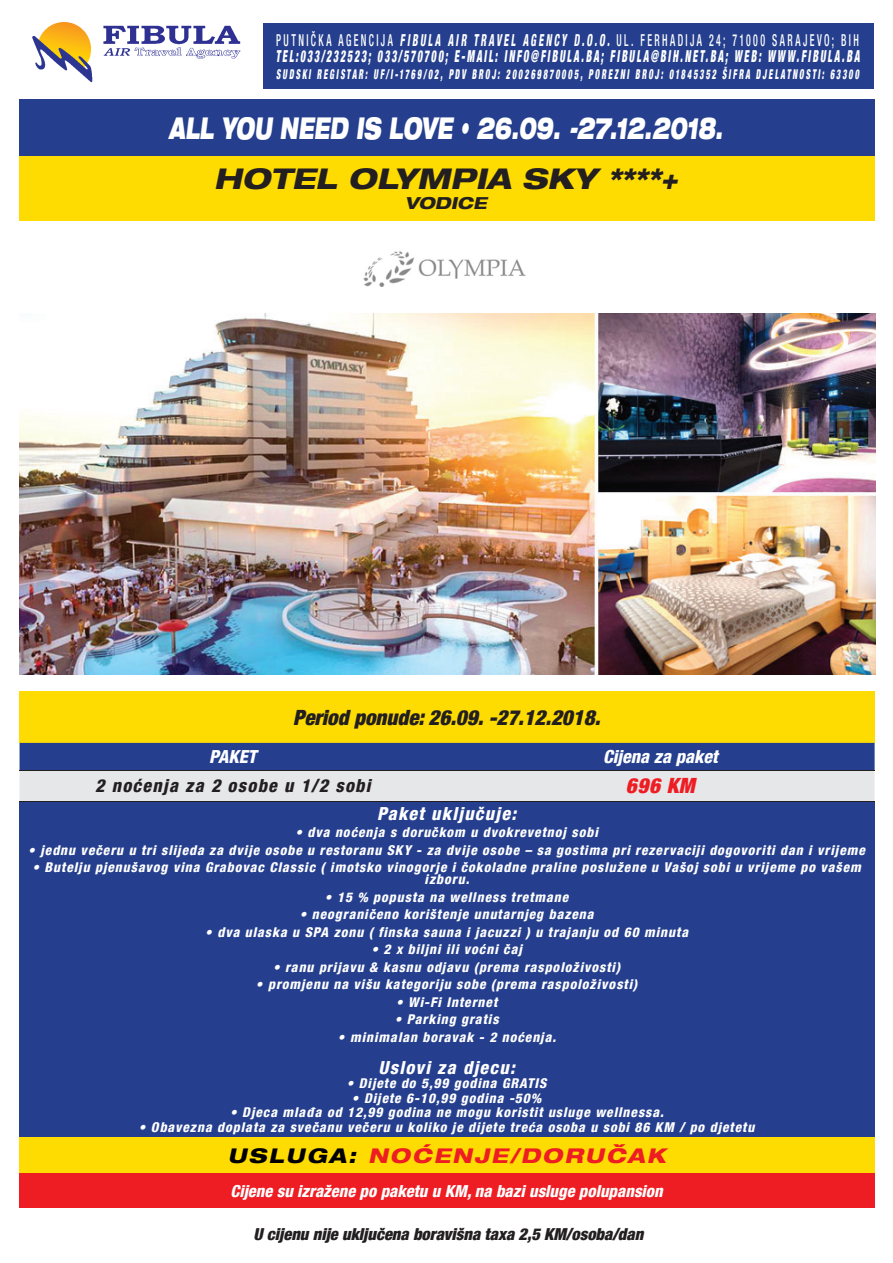
<style>
.page{position:relative;width:893px;height:1263px;background:#fff}
.page>*{position:absolute;margin:0;border:0;box-sizing:border-box;transform-origin:0 0}
.t1{font:italic 900 expanded 30px "Helvetica Neue LT Com";letter-spacing:-.005em;color:#fff;scale:.6 1}
.t2{font:italic 800 expanded 28.5px "Helvetica Neue LT Com";color:#231f20}
.t3{font:italic 900 condensed 21px "Helvetica Neue LT Com";color:#231f20}
.t4{font:italic 900 condensed 21px "Helvetica Neue LT Com";color:#ee1d23}
.t5{font:italic 800 expanded 20.25px "Helvetica Neue LT Com";letter-spacing:.1em;color:#ee1d23}
.t6{font:italic 800 condensed 18px "Helvetica Neue LT Com";letter-spacing:.07em;color:#fff}
.t7{font:italic 800 condensed 18px "Helvetica Neue LT Com";letter-spacing:.07em;color:#231f20}
.t8{font:italic 800 condensed 18px "Helvetica Neue LT Com";color:#fff}
.t9{font:italic 900 condensed 16.5px/16.5px "Helvetica Neue LT Com";letter-spacing:.2em;color:#fff;scale:.6 1}
.t10{font:italic 800 condensed 16.5px "Helvetica Neue LT Com";color:#fff}
.t11{font:italic 900 condensed 16.5px "Helvetica Neue LT Com";color:#231f20}
.t12{font:italic 800 expanded 16.5px "Helvetica Neue LT Com";color:#231f20}
.t13{font:italic 800 condensed 13.5px/12px "Helvetica Neue LT Com";letter-spacing:.07em;color:#fff;text-align:center}
.t14{font:italic 900 condensed 13.5px "Helvetica Neue LT Com";letter-spacing:.25em;color:#fff;scale:.6 1}
.s1{font-weight:500;font-style:normal}
.s2{font-weight:800}
.s3{color:#000}
</style>
<div class="page">
<div style="left:19px;top:100px;width:855px;height:57px;background:#253f8e"></div>
<div style="left:19px;top:157px;width:855px;height:64px;background:#ffdc01"></div>
<img style="left:32px;top:22px;width:209px;height:61px">
<div style="left:263px;top:24px;width:610px;height:65px;background:#253f8e"></div>
<div style="left:20px;top:691px;width:855px;height:52px;background:#ffdc01"></div>
<svg style="left:20px;top:743px;width:855px;height:58px;background:#8a97bd"></svg>
<div style="left:20px;top:801px;width:855px;height:336px;background:#253f8e"></div>
<div style="left:20px;top:1137px;width:855px;height:36px;background:#ffdc01"></div>
<div style="left:20px;top:1173px;width:855px;height:35px;background:#ee1d23"></div>
<hr style="left:447px;top:770px;width:427px;height:1px;background:#231f20">
<hr style="left:20px;top:770px;width:427px;height:1px;background:#231f20">
<hr style="left:20px;top:801px;width:427px;height:1px;background:#231f20">
<hr style="left:447px;top:801px;width:427px;height:1px;background:#231f20">
<img style="left:363px;top:251px;width:163px;height:36px">
<img style="left:19px;top:314px;width:856px;height:360px">
<p class="t9" style="left:276px;top:32px;width:974px"><span class="s1">PUTNIČKA AGENCIJA</span> <span class="s2">FIBULA AIR TRAVEL AGENCY D.O.O.</span> <span class="s1">UL. FERHADIJA 24; 71000 SARAJEVO; BIH<br></span>TEL:033/232523; 033/570700; E-MAIL: INFO@FIBULA.BA; FIBULA@BIH.NET.BA; WEB: WWW.FIBULA.BA</p>
<p class="t14" style="left:276px;top:66px;width:973px">SUDSKI REGISTAR: UF/I-1769/02, PDV BROJ: 200269870005, POREZNI BROJ: 01845352 ŠIFRA DJELATNOSTI: 63300</p>
<h1 class="t1" style="left:169px;top:109px;width:924px">ALL YOU NEED IS LOVE • 26.09. -27.12.2018.</h1>
<h2 class="t2" style="left:214px;top:160px;width:465px">HOTEL OLYMPIA SKY ****+</h2>
<p class="t12" style="left:405px;top:192px;width:83px">VODICE</p>
<h3 class="t3" style="left:293px;top:704px;width:309px">Period ponude: 26.09. -27.12.2018.</h3>
<h3 class="t6" style="left:209px;top:746px;width:49px">PAKET</h3>
<h3 class="t8" style="left:603px;top:746px;width:116px">Cijena za paket</h3>
<h3 class="t7" style="left:95px;top:775px;width:277px">2 noćenja za 2 osobe u 1/2 sobi</h3>
<h3 class="t4" style="left:626px;top:773px;width:70px">696 KM</h3>
<h3 class="t6" style="left:377px;top:802px;width:140px">Paket uključuje:</h3>
<p class="t13" style="left:295px;top:826px;width:304px">• dva noćenja s doručkom u dvokrevetnoj sobi</p>
<p class="t13" style="left:28px;top:844px;width:838px">• jednu večeru u tri slijeda za dvije osobe u restoranu SKY - za dvije osobe – sa gostima pri rezervaciji dogovoriti dan i vrijeme</p>
<p class="t13" style="left:32px;top:861px;width:830px">• Butelju pjenušavog vina Grabovac Classic ( imotsko vinogorje i čokoladne praline poslužene u Vašoj sobi u vrijeme po vašem izboru.</p>
<p class="t13" style="left:325px;top:891px;width:245px">• 15 % popusta na wellness tretmane</p>
<p class="t13" style="left:300px;top:908px;width:295px">• neograničeno korištenje unutarnjeg bazena</p>
<p class="t13" style="left:205px;top:926px;width:484px">• dva ulaska u SPA zonu ( finska sauna i jacuzzi ) u trajanju od 60 minuta</p>
<p class="t13" style="left:371px;top:943px;width:152px">• 2 x biljni ili voćni čaj</p>
<p class="t13" style="left:273px;top:961px;width:349px">• ranu prijavu &amp; kasnu odjavu (prema raspoloživosti)</p>
<p class="t13" style="left:256px;top:978px;width:383px">• promjenu na višu kategoriju sobe (prema raspoloživosti)</p>
<p class="t13" style="left:396px;top:996px;width:103px">• Wi-Fi Internet</p>
<p class="t13" style="left:395px;top:1013px;width:105px">• Parking gratis</p>
<p class="t13" style="left:338px;top:1031px;width:220px">• minimalan boravak - 2 noćenja.</p>
<h3 class="t6" style="left:379px;top:1056px;width:138px">Uslovi za djecu:</h3>
<p class="t13" style="left:347px;top:1077px;width:201px">• Dijete do 5,99 godina GRATIS</p>
<p class="t13" style="left:352px;top:1092px;width:191px">• Dijete 6-10,99 godina -50%</p>
<p class="t13" style="left:230px;top:1106px;width:435px">• Djeca mlađa od 12,99 godina ne mogu koristit usluge wellnessa.</p>
<p class="t13" style="left:139px;top:1121px;width:617px">• Obavezna doplata za svečanu večeru u koliko je dijete treća osoba u sobi 86 KM / po djetetu</p>
<h3 class="t5" style="left:228px;top:1142px;width:439px"><span class="s3">USLUGA:</span> NOĆENJE/DORUČAK</h3>
<p class="t10" style="left:231px;top:1180px;width:434px">Cijene su izražene po paketu u KM, na bazi usluge polupansion</p>
<p class="t11" style="left:254px;top:1224px;width:391px">U cijenu nije uključena boravišna taxa 2,5 KM/osoba/dan</p>
</div>
